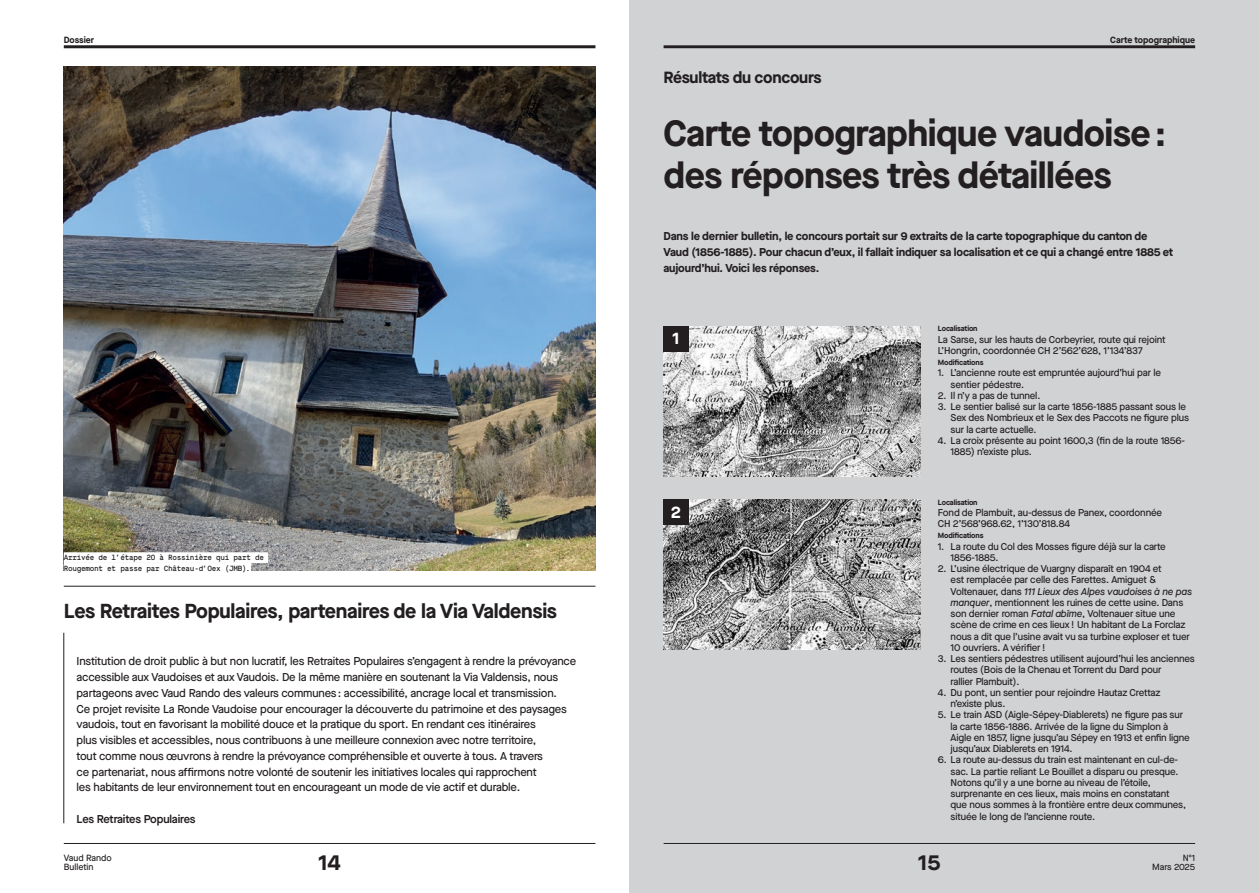
<style>
.page{position:relative;width:1259px;height:893px;background:#fff}
.page>*{position:absolute;margin:0;border:0;box-sizing:border-box;transform-origin:0 0}
.t1{font:700 36.45px/42px "Maison Neue";letter-spacing:-.015em;color:#231f20}
.t2{font:700 21.75px "Maison Neue";color:#231f20}
.t3{font:700 20.25px "Maison Neue";letter-spacing:-.015em;color:#231f20}
.t4{font:700 16.8px "Maison Neue";color:#fff}
.t5{font:700 16.2px "Maison Neue";letter-spacing:-.015em;color:#231f20}
.t6{font:500 11.4px/15.8px "Maison Neue";letter-spacing:-.015em;color:#231f20}
.t7{font:700 11.4px/15.8px "Maison Neue";letter-spacing:-.015em;color:#231f20}
.t8{font:600 11.4px "Maison Neue";letter-spacing:-.02em;color:#231f20}
.t9{font:500 9.9px/11.2px "Maison Neue";letter-spacing:-.015em;color:#231f20}
.t10{font:500 9px/9px "Maison Neue";color:#231f20}
.t11{font:700 9px "Maison Neue";color:#231f20}
.t12{font:7.5px/10.5px "Maison Mono Custom OK";letter-spacing:-.04em;color:#231f20}
.t13{font:700 7.5px "Maison Neue";letter-spacing:-.015em;color:#231f20}
.s1{font-style:italic}
</style>
<div class="page">
<div style="left:629px;top:0;width:630px;height:893px;background:#d1d2d4"></div>
<hr style="left:64px;top:45px;width:531px;height:3px;background:#231f20">
<hr style="left:64px;top:843px;width:531px;height:1px;background:#231f20">
<hr style="left:663px;top:45px;width:532px;height:3px;background:#231f20">
<hr style="left:663px;top:843px;width:532px;height:1px;background:#231f20">
<img style="left:663px;top:326px;width:258px;height:150px">
<img style="left:663px;top:499px;width:258px;height:151px">
<img style="left:64px;top:67px;width:531px;height:504px">
<hr style="left:63px;top:633px;width:1px;height:190px;background:#231f20">
<hr style="left:64px;top:586px;width:531px;height:1px;background:#231f20">
<div style="left:64px;top:552px;width:204px;height:11px;background:#fff"></div>
<div style="left:64px;top:563px;width:187px;height:10px;background:#fff"></div>
<div style="left:663px;top:326px;width:25px;height:25px;background:#231f20"></div>
<div style="left:663px;top:499px;width:25px;height:25px;background:#231f20"></div>
<p class="t11" style="left:64px;top:33px;width:32px">Dossier</p>
<p class="t12" style="left:64px;top:553px;width:202px">Arrivée de l’étape 20 à Rossinière qui part de<br>Rougemont et passe par Château-d’Oex (JMB).</p>
<h3 class="t3" style="left:64px;top:597px;width:495px">Les Retraites Populaires, partenaires de la Via Valdensis</h3>
<p class="t6" style="left:77px;top:653px;width:501px">Institution de droit public à but non lucratif, les Retraites Populaires s’engagent à rendre la prévoyance accessible aux Vaudoises et aux Vaudois. De la même manière en soutenant la Via Valdensis, nous partageons avec Vaud Rando des valeurs communes : accessibilité, ancrage local et transmission.<br>Ce projet revisite La Ronde Vaudoise pour encourager la découverte du patrimoine et des paysages vaudois, tout en favorisant la mobilité douce et la pratique du sport. En rendant ces itinéraires<br>plus visibles et accessibles, nous contribuons à une meilleure connexion avec notre territoire,<br>tout comme nous œuvrons à rendre la prévoyance compréhensible et ouverte à tous. A travers<br>ce partenariat, nous affirmons notre volonté de soutenir les initiatives locales qui rapprochent<br>les habitants de leur environnement tout en encourageant un mode de vie actif et durable.</p>
<p class="t8" style="left:77px;top:811px;width:120px">Les Retraites Populaires</p>
<p class="t11" style="left:1110px;top:33px;width:86px">Carte topographique</p>
<h3 class="t5" style="left:663px;top:65px;width:159px">Résultats du concours</h3>
<h1 class="t1" style="left:663px;top:111px;width:504px">Carte topographique vaudoise : des réponses très détaillées</h1>
<p class="t7" style="left:663px;top:228px;width:511px">Dans le dernier bulletin, le concours portait sur 9 extraits de la carte topographique du canton de<br>Vaud (1856-1885). Pour chacun d’eux, il fallait indiquer sa localisation et ce qui a changé entre 1885 et aujourd’hui. Voici les réponses.</p>
<h3 class="t4" style="left:672px;top:327px;width:8px">1</h3>
<h3 class="t4" style="left:671px;top:500px;width:12px">2</h3>
<p class="t13" style="left:938px;top:323px;width:41px">Localisation</p>
<p class="t9" style="left:938px;top:333px;width:229px">La Sarse, sur les hauts de Corbeyrier, route qui rejoint<br>L’Hongrin, coordonnée CH 2’562’628, 1’134’837</p>
<p class="t13" style="left:938px;top:357px;width:47px">Modifications</p>
<p class="t9" style="left:950px;top:367px;width:212px;text-indent:-13px">1. L’ancienne route est empruntée aujourd’hui par le sentier pédestre.</p>
<p class="t9" style="left:938px;top:390px;width:104px">2. Il n’y a pas de tunnel.</p>
<p class="t9" style="left:950px;top:401px;width:240px;text-indent:-13px">3. Le sentier balisé sur la carte 1856-1885 passant sous le<br>Sex des Nombrieux et le Sex des Paccots ne figure plus sur la carte actuelle.</p>
<p class="t9" style="left:950px;top:435px;width:236px;text-indent:-13px">4. La croix présente au point 1600,3 (fin de la route 1856-<br>1885) n’existe plus.</p>
<p class="t13" style="left:938px;top:497px;width:41px">Localisation</p>
<p class="t9" style="left:938px;top:507px;width:226px">Fond de Plambuit, au-dessus de Panex, coordonnée<br>CH 2’568’968.62, 1’130’818.84</p>
<p class="t13" style="left:938px;top:530px;width:47px">Modifications</p>
<p class="t9" style="left:950px;top:540px;width:217px;text-indent:-13px">1. La route du Col des Mosses figure déjà sur la carte<br>1856-1885.</p>
<p class="t9" style="left:950px;top:563px;width:243px;text-indent:-13px">2. L’usine électrique de Vuargny disparaît en 1904 et<br>est remplacée par celle des Farettes. Amiguet &amp; Voltenauer, dans <span class="s1">111 Lieux des Alpes vaudoises à ne pas manquer</span>, mentionnent les ruines de cette usine. Dans son dernier roman <span class="s1">Fatal abîme</span>, Voltenauer situe une scène de crime en ces lieux ! Un habitant de La Forclaz nous a dit que l’usine avait vu sa turbine exploser et tuer 10 ouvriers. A vérifier !</p>
<p class="t9" style="left:950px;top:653px;width:246px;text-indent:-13px">3. Les sentiers pédestres utilisent aujourd’hui les anciennes routes (Bois de la Chenau et Torrent du Dard pour<br>rallier Plambuit).</p>
<p class="t9" style="left:950px;top:687px;width:211px;text-indent:-13px">4. Du pont, un sentier pour rejoindre Hautaz Crettaz n’existe plus.</p>
<p class="t9" style="left:950px;top:709px;width:241px;text-indent:-13px">5. Le train ASD (Aigle-Sépey-Diablerets) ne figure pas sur la carte 1856-1886. Arrivée de la ligne du Simplon à Aigle en 1857, ligne jusqu’au Sépey en 1913 et enfin ligne jusqu’aux Diablerets en 1914.</p>
<p class="t9" style="left:950px;top:754px;width:237px;text-indent:-13px">6. La route au-dessus du train est maintenant en cul-de&shy;sac. La partie reliant Le Bouillet a disparu ou presque.<br>Notons qu’il y a une borne au niveau de l’étoile, surprenante en ces lieux, mais moins en constatant que nous sommes à la frontière entre deux communes, située le long de l’ancienne route.</p>
<p class="t10" style="left:64px;top:853px;width:50px">Vaud Rando<br>Bulletin</p>
<p class="t10" style="left:1152px;top:853px;width:45px;text-align:right">No1<br>Mars 2025</p>
<h2 class="t2" style="left:318px;top:847px;width:24px">14</h2>
<h2 class="t2" style="left:918px;top:847px;width:24px">15</h2>
</div>
